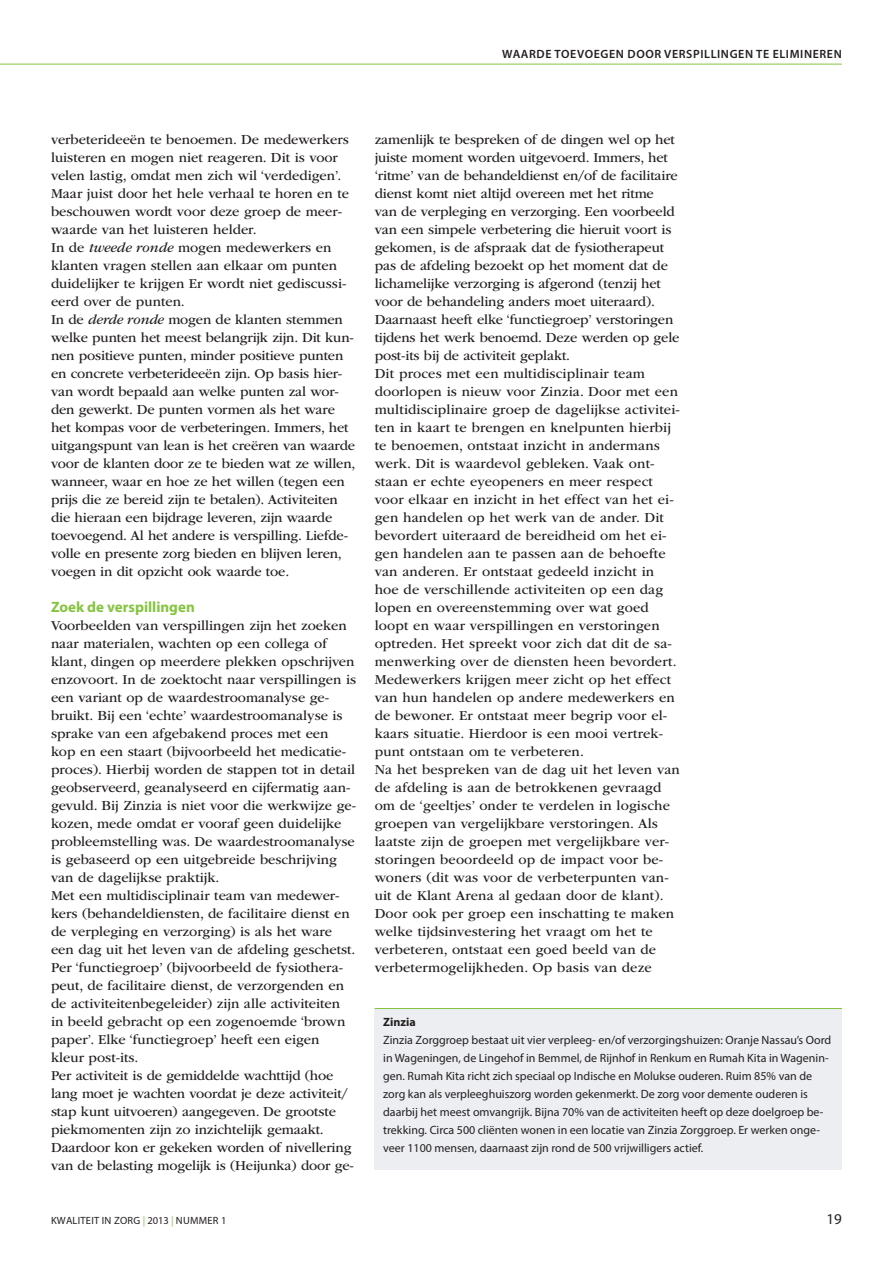
<style>
.page{position:relative;width:893px;height:1263px;background:#fff}
.page>*{position:absolute;margin:0;border:0;box-sizing:border-box;transform-origin:0 0}
.t1{font:700 15px "Myriad Pro";color:#85c441}
.t2{font:15px "Myriad Pro";color:#231f20}
.t3{font:14.25px/18px "ITC Garamond Std";color:#231f20}
.t4{font:12px/18px "Myriad Pro";color:#231f20}
.t5{font:600 12px "Myriad Pro";letter-spacing:.05em;color:#231f20}
.t6{font:10.5px "Myriad Pro";letter-spacing:.02em;color:#231f20}
.s1{font-style:italic}
.s2{font-weight:700}
.s3{color:#85c441}
</style>
<div class="page">
<hr style="left:0;top:64px;width:842px;height:1px;background:#85c441">
<div style="left:375px;top:1008px;width:467px;height:162px;background:#eceef1"></div>
<hr style="left:375px;top:1008px;width:467px;height:1px;background:#85c441">
<p class="t5" style="left:502px;top:47px;width:341px">WAARDE TOEVOEGEN DOOR VERSPILLINGEN TE ELIMINEREN</p>
<p class="t3" style="left:51px;top:132px;width:306px">verbeterideeën te benoemen. De medewerkers luisteren en mogen niet reageren. Dit is voor velen lastig, omdat men zich wil ‘verdedigen’.<br>Maar juist door het hele verhaal te horen en te beschouwen wordt voor deze groep de meer&shy;waarde van het luisteren helder.<br>In de <span class="s1">tweede ronde</span> mogen medewerkers en klanten vragen stellen aan elkaar om punten duidelijker te krijgen Er wordt niet gediscussi&shy;eerd over de punten.<br>In de <span class="s1">derde ronde</span> mogen de klanten stemmen welke punten het meest belangrijk zijn. Dit kun&shy;nen positieve punten, minder positieve punten en concrete verbeterideeën zijn. Op basis hier&shy;van wordt bepaald aan welke punten zal wor&shy;den gewerkt. De punten vormen als het ware het kompas voor de verbeteringen. Immers, het uitgangspunt van lean is het creëren van waarde voor de klanten door ze te bieden wat ze willen, wanneer, waar en hoe ze het willen (tegen een prijs die ze bereid zijn te betalen). Activiteiten die hieraan een bijdrage leveren, zijn waarde toevoegend. Al het andere is verspilling. Liefde&shy;volle en presente zorg bieden en blijven leren, voegen in dit opzicht ook waarde toe.</p>
<p class="t1" style="left:51px;top:602px;width:145px">Zoek de verspillingen</p>
<p class="t3" style="left:51px;top:618px;width:307px">Voorbeelden van verspillingen zijn het zoeken naar materialen, wachten op een collega of klant, dingen op meerdere plekken opschrijven enzovoort. In de zoektocht naar verspillingen is een variant op de waardestroomanalyse ge&shy;bruikt. Bij een ‘echte’ waardestroomanalyse is sprake van een afgebakend proces met een kop en een staart (bijvoorbeeld het medicatie&shy;proces). Hierbij worden de stappen tot in detail geobserveerd, geanalyseerd en cijfermatig aan&shy;gevuld. Bij Zinzia is niet voor die werkwijze ge&shy;kozen, mede omdat er vooraf geen duidelijke probleemstelling was. De waardestroomanalyse is gebaseerd op een uitgebreide beschrijving van de dagelijkse praktijk.<br>Met een multidisciplinair team van medewer&shy;kers (behandeldiensten, de facilitaire dienst en de verpleging en verzorging) is als het ware een dag uit het leven van de afdeling geschetst.<br>Per ‘functiegroep’ (bijvoorbeeld de fysiothera&shy;peut, de facilitaire dienst, de verzorgenden en de activiteitenbegeleider) zijn alle activiteiten<br>in beeld gebracht op een zogenoemde ‘brown paper’. Elke ‘functiegroep’ heeft een eigen<br>kleur post-its.<br>Per activiteit is de gemiddelde wachttijd (hoe lang moet je wachten voordat je deze activiteit/ stap kunt uitvoeren) aangegeven. De grootste piekmomenten zijn zo inzichtelijk gemaakt.<br>Daardoor kon er gekeken worden of nivellering van de belasting mogelijk is (Heijunka) door ge-</p>
<p class="t3" style="left:375px;top:132px;width:307px">zamenlijk te bespreken of de dingen wel op het juiste moment worden uitgevoerd. Immers, het ‘ritme’ van de behandeldienst en/of de facilitaire dienst komt niet altijd overeen met het ritme<br>van de verpleging en verzorging. Een voorbeeld van een simpele verbetering die hieruit voort is gekomen, is de afspraak dat de fysiotherapeut pas de afdeling bezoekt op het moment dat de lichamelijke verzorging is afgerond (tenzij het voor de behandeling anders moet uiteraard).<br>Daarnaast heeft elke ‘functiegroep’ verstoringen tijdens het werk benoemd. Deze werden op gele post-its bij de activiteit geplakt.<br>Dit proces met een multidisciplinair team doorlopen is nieuw voor Zinzia. Door met een multidisciplinaire groep de dagelijkse activitei&shy;ten in kaart te brengen en knelpunten hierbij te benoemen, ontstaat inzicht in andermans werk. Dit is waardevol gebleken. Vaak ont&shy;staan er echte eyeopeners en meer respect voor elkaar en inzicht in het effect van het ei&shy;gen handelen op het werk van de ander. Dit bevordert uiteraard de bereidheid om het ei&shy;gen handelen aan te passen aan de behoefte van anderen. Er ontstaat gedeeld inzicht in hoe de verschillende activiteiten op een dag lopen en overeenstemming over wat goed loopt en waar verspillingen en verstoringen optreden. Het spreekt voor zich dat dit de sa&shy;menwerking over de diensten heen bevordert.<br>Medewerkers krijgen meer zicht op het effect van hun handelen op andere medewerkers en de bewoner. Er ontstaat meer begrip voor el&shy;kaars situatie. Hierdoor is een mooi vertrek&shy;punt ontstaan om te verbeteren.<br>Na het bespreken van de dag uit het leven van de afdeling is aan de betrokkenen gevraagd om de ‘geeltjes’ onder te verdelen in logische groepen van vergelijkbare verstoringen. Als laatste zijn de groepen met vergelijkbare ver&shy;storingen beoordeeld op de impact voor be&shy;woners (dit was voor de verbeterpunten van&shy;uit de Klant Arena al gedaan door de klant).<br>Door ook per groep een inschatting te maken welke tijdsinvestering het vraagt om het te verbeteren, ontstaat een goed beeld van de verbetermogelijkheden. Op basis van deze</p>
<p class="t4" style="left:383px;top:1013px;width:450px"><span class="s2">Zinzia<br></span>Zinzia Zorggroep bestaat uit vier verpleeg- en/of verzorgingshuizen: Oranje Nassau’s Oord in Wageningen, de Lingehof in Bemmel, de Rijnhof in Renkum en Rumah Kita in Wagenin&shy;gen. Rumah Kita richt zich speciaal op Indische en Molukse ouderen. Ruim 85% van de zorg kan als verpleeghuiszorg worden gekenmerkt. De zorg voor demente ouderen is daarbij het meest omvangrijk. Bijna 70% van de activiteiten heeft op deze doelgroep be&shy;trekking. Circa 500 cliënten wonen in een locatie van Zinzia Zorggroep. Er werken onge&shy;veer 1100 mensen, daarnaast zijn rond de 500 vrijwilligers actief.</p>
<p class="t6" style="left:51px;top:1214px;width:177px">KWALITEIT IN ZORG <span class="s3">|</span> 2013 <span class="s3">|</span> NUMMER 1</p>
<p class="t2" style="left:826px;top:1210px;width:17px">19</p>
</div>
